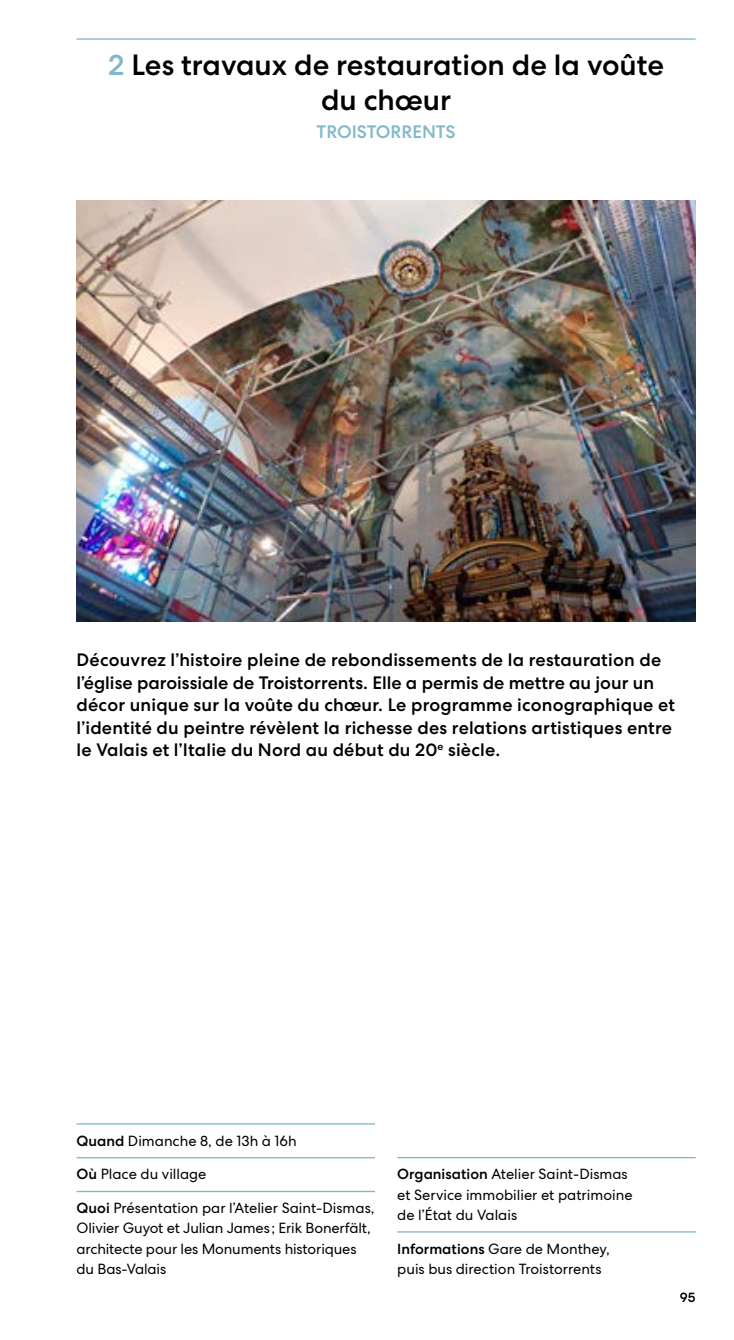
<style>
.page{position:relative;width:734px;height:1340px;background:#fff}
.page>*{position:absolute;margin:0;border:0;box-sizing:border-box;transform-origin:0 0}
.t1{font:500 29.25px/35.1px "Centra No 2";color:#000;text-align:center}
.t2{font:500 18px/22.5px "Centra No 2";letter-spacing:.01em;color:#000}
.t3{font:500 18px "Centra No 2";color:#82b8c9}
.t4{font:14.62px/20.2px "Centra No 2";color:#000}
.t5{font:500 13.5px "Centra No 2";color:#000}
.s1{color:#82b8c9}
.s2{font-weight:500}
</style>
<div class="page">
<hr style="left:77px;top:38px;width:618px;height:2px;background:#82b8c9">
<hr style="left:77px;top:1123px;width:298px;height:1px;background:#82b8c9">
<hr style="left:77px;top:1156px;width:298px;height:2px;background:#82b8c9">
<hr style="left:77px;top:1190px;width:298px;height:2px;background:#82b8c9">
<hr style="left:397px;top:1156px;width:298px;height:2px;background:#82b8c9">
<hr style="left:397px;top:1231px;width:298px;height:1px;background:#82b8c9">
<img style="left:77px;top:201px;width:618px;height:420px">
<h1 class="t1" style="left:108px;top:48px;width:557px"><span class="s1">2</span> Les travaux de restauration de la voûte du chœur</h1>
<p class="t3" style="left:316px;top:122px;width:140px">TROISTORRENTS</p>
<p class="t2" style="left:77px;top:649px;width:599px">Découvrez l’histoire pleine de rebondissements de la restauration de l’église paroissiale de Troistorrents. Elle a permis de mettre au jour un décor unique sur la voûte du chœur. Le programme iconographique et l’identité du peintre révèlent la richesse des relations artistiques entre le Valais et l’Italie du Nord au début du 20<sup>e</sup> siècle.</p>
<p class="t4" style="left:77px;top:1130px;width:222px"><span class="s2">Quand</span> Dimanche 8, de 13h à 16h</p>
<p class="t4" style="left:77px;top:1164px;width:131px"><span class="s2">Où</span> Place du village</p>
<p class="t4" style="left:77px;top:1197px;width:299px"><span class="s2">Quoi</span> Présentation par l’Atelier Saint-Dismas, Olivier Guyot et Julian James ; Erik Bonerfält, architecte pour les Monuments historiques du Bas-Valais</p>
<p class="t4" style="left:397px;top:1164px;width:237px"><span class="s2">Organisation</span> Atelier Saint-Dismas et Service immobilier et patrimoine de l’État du Valais</p>
<p class="t4" style="left:397px;top:1238px;width:214px"><span class="s2">Informations</span> Gare de Monthey, puis bus direction Troistorrents</p>
<p class="t5" style="left:679px;top:1289px;width:17px">95</p>
</div>
